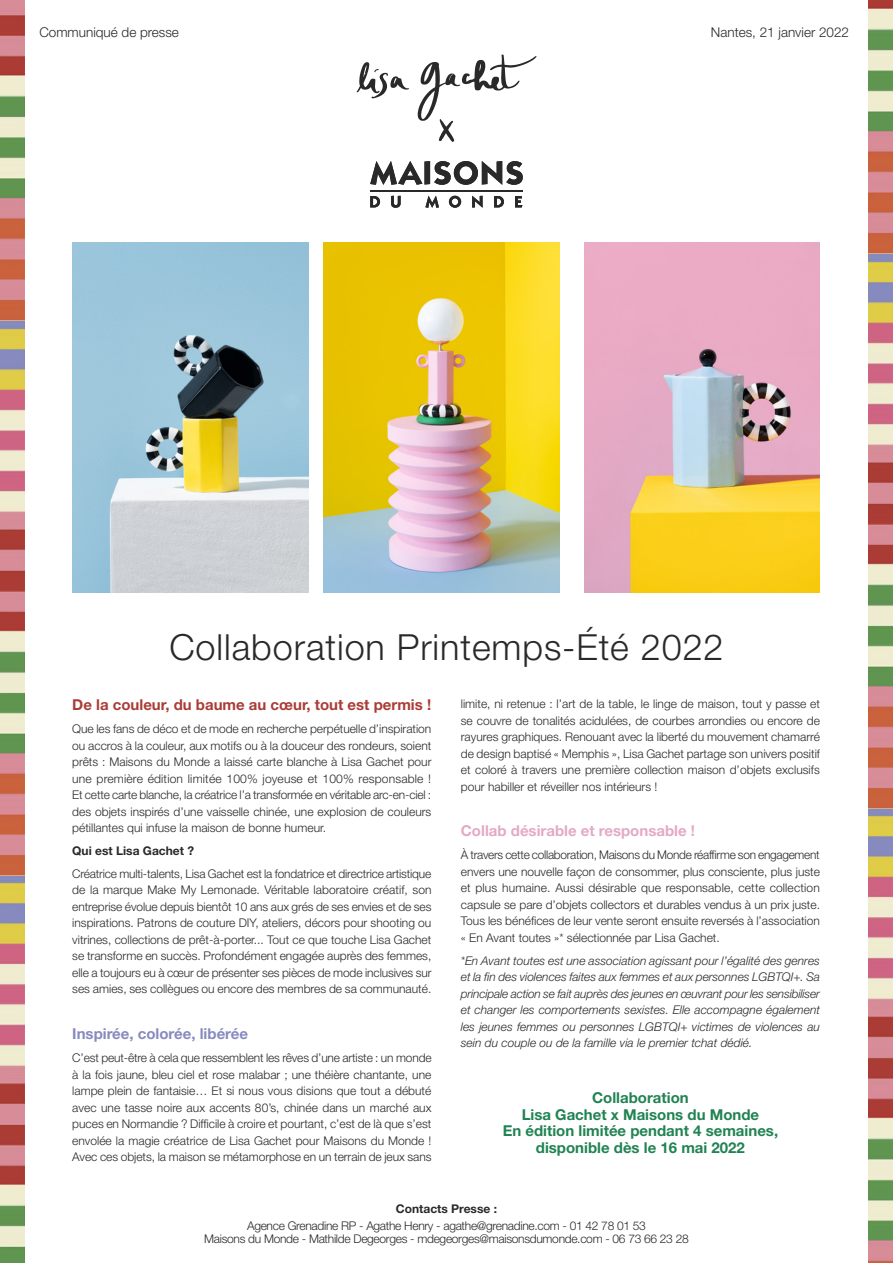
<style>
.page{position:relative;width:893px;height:1263px;background:#fff}
.page>*{position:absolute;margin:0;border:0;box-sizing:border-box;transform-origin:0 0}
.t1{font:300 36px "Helvetica Neue LT Std";letter-spacing:.025em;color:#292929}
.t2{font:700 15px/16.5px "Helvetica Neue LT Std";color:#218352;text-align:center}
.t3{font:700 15px "Helvetica Neue LT Std";color:#aa3c36}
.t4{font:700 15px "Helvetica Neue LT Std";color:#e4a9c5}
.t5{font:700 15px "Helvetica Neue LT Std";color:#878abe}
.t6{font:300 13.5px "Helvetica Neue LT Std";color:#292929}
.t7{font:300 12px/16.5px "Helvetica Neue LT Std";color:#292929;text-align:justify}
.t8{font:italic 300 12px/16.5px "Helvetica Neue LT Std";color:#292929;text-align:justify}
.t9{font:300 12px "Helvetica Neue LT Std";letter-spacing:-.025em;color:#292929}
.t10{font:700 12px "Helvetica Neue LT Std";color:#292929}
</style>
<div class="page">
<hr style="left:370px;top:190px;width:153px;height:2px;background:#292929">
<svg style="left:370px;top:161px;width:153px;height:24px"></svg>
<svg style="left:370px;top:196px;width:10px;height:11px"></svg>
<svg style="left:391px;top:196px;width:10px;height:12px"></svg>
<svg style="left:425px;top:196px;width:14px;height:12px"></svg>
<svg style="left:449px;top:196px;width:12px;height:12px"></svg>
<svg style="left:472px;top:196px;width:11px;height:12px"></svg>
<svg style="left:494px;top:196px;width:10px;height:11px"></svg>
<svg style="left:515px;top:196px;width:7px;height:11px"></svg>
<svg style="left:418px;top:55px;width:119px;height:87px"></svg>
<svg style="left:356px;top:62px;width:53px;height:36px"></svg>
<img style="left:324px;top:242px;width:235px;height:350px">
<img style="left:0;top:875px;width:24px;height:388px">
<img style="left:0;top:0;width:24px;height:875px">
<img style="left:869px;top:808px;width:24px;height:455px">
<img style="left:869px;top:0;width:24px;height:808px">
<img style="left:584px;top:242px;width:236px;height:350px">
<img style="left:72px;top:242px;width:236px;height:350px">
<p class="t6" style="left:39px;top:24px;width:141px">Communiqué de presse</p>
<p class="t6" style="left:711px;top:24px;width:140px">Nantes, 21 janvier 2022</p>
<p class="t1" style="left:169px;top:625px;width:556px">Collaboration Printemps-Été 2022</p>
<p class="t3" style="left:72px;top:696px;width:360px">De la couleur, du baume au cœur, tout est permis !</p>
<p class="t7" style="left:72px;top:720px;width:361px">Que les fans de déco et de mode en recherche perpétuelle d’inspiration ou accros à la couleur, aux motifs ou à la douceur des rondeurs, soient prêts : Maisons du Monde a laissé carte blanche à Lisa Gachet pour une première édition limitée 100% joyeuse et 100% responsable !<br>Et cette carte blanche, la créatrice l’a transformée en véritable arc-en-ciel : des objets inspirés d’une vaisselle chinée, une explosion de couleurs pétillantes qui infuse la maison de bonne humeur.</p>
<p class="t10" style="left:72px;top:843px;width:123px">Qui est Lisa Gachet ?</p>
<p class="t7" style="left:72px;top:865px;width:361px">Créatrice multi-talents, Lisa Gachet est la fondatrice et directrice artistique de la marque Make My Lemonade. Véritable laboratoire créatif, son entreprise évolue depuis bientôt 10 ans aux grés de ses envies et de ses inspirations. Patrons de couture DIY, ateliers, décors pour shooting ou vitrines, collections de prêt-à-porter... Tout ce que touche Lisa Gachet se transforme en succès. Profondément engagée auprès des femmes, elle a toujours eu à cœur de présenter ses pièces de mode inclusives sur ses amies, ses collègues ou encore des membres de sa communauté.</p>
<p class="t5" style="left:72px;top:1024px;width:177px">Inspirée, colorée, libérée</p>
<p class="t7" style="left:72px;top:1049px;width:361px">C’est peut-être à cela que ressemblent les rêves d’une artiste : un monde à la fois jaune, bleu ciel et rose malabar ; une théière chantante, une lampe plein de fantaisie… Et si nous vous disions que tout a débuté avec une tasse noire aux accents 80’s, chinée dans un marché aux puces en Normandie ? Difficile à croire et pourtant, c’est de là que s’est envolée la magie créatrice de Lisa Gachet pour Maisons du Monde !<br>Avec ces objets, la maison se métamorphose en un terrain de jeux sans</p>
<p class="t7" style="left:461px;top:695px;width:361px">limite, ni retenue : l’art de la table, le linge de maison, tout y passe et se couvre de tonalités acidulées, de courbes arrondies ou encore de rayures graphiques. Renouant avec la liberté du mouvement chamarré de design baptisé « Memphis », Lisa Gachet partage son univers positif et coloré à travers une première collection maison d’objets exclusifs pour habiller et réveiller nos intérieurs !</p>
<p class="t4" style="left:461px;top:822px;width:236px">Collab désirable et responsable !</p>
<p class="t7" style="left:461px;top:846px;width:361px">À travers cette collaboration, Maisons du Monde réaffirme son engagement envers une nouvelle façon de consommer, plus consciente, plus juste et plus humaine. Aussi désirable que responsable, cette collection capsule se pare d’objets collectors et durables vendus à un prix juste.<br>Tous les bénéfices de leur vente seront ensuite reversés à l’association « En Avant toutes »* sélectionnée par Lisa Gachet.</p>
<p class="t8" style="left:461px;top:952px;width:361px">*En Avant toutes est une association agissant pour l’égalité des genres et la fin des violences faites aux femmes et aux personnes LGBTQI+. Sa principale action se fait auprès des jeunes en œuvrant pour les sensibiliser et changer les comportements sexistes. Elle accompagne également les jeunes femmes ou personnes LGBTQI+ victimes de violences au sein du couple ou de la famille via le premier tchat dédié.</p>
<p class="t2" style="left:503px;top:1089px;width:277px">Collaboration<br>Lisa Gachet x Maisons du Monde<br>En édition limitée pendant 4 semaines, disponible dès le 16 mai 2022</p>
<p class="t10" style="left:396px;top:1201px;width:103px">Contacts Presse :</p>
<p class="t9" style="left:247px;top:1218px;width:400px">Agence Grenadine RP - Agathe Henry - agathe@grenadine.com - 01 42 78 01 53</p>
<p class="t9" style="left:204px;top:1232px;width:486px">Maisons du Monde - Mathilde Degeorges - mdegeorges@maisonsdumonde.com - 06 73 66 23 28</p>
</div>
